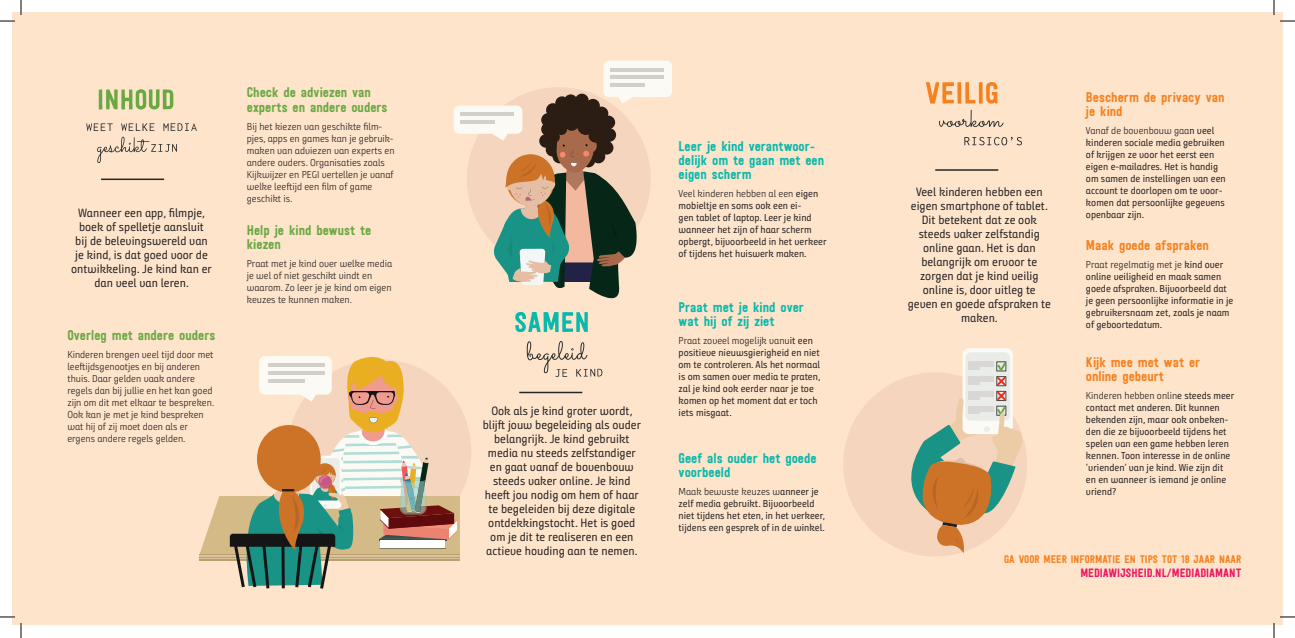
<style>
.page{position:relative;width:1295px;height:638px;background:#fff}
.page>*{position:absolute;margin:0;border:0;box-sizing:border-box;transform-origin:0 0}
.t1{font:14px/14px "Festivo LC Basic";color:#08b9ac}
.t2{font:14px/14.4px "Festivo LC Basic";color:#6aa843}
.t3{font:14px/14.4px "Festivo LC Basic";color:#f58220}
.t4{font:12px/14px "Bunday Sans Regular Up";color:#231f20;text-align:center}
.t5{font:12px "Festivo LC Basic";color:#ed1662}
.t6{font:11px "Festivo LC Basic";color:#f58220}
.t7{font:10px/12px "Bunday Sans Regular Up";color:#231f20}
.t8{font:10px/12px "Bunday Sans Semi Light Up";color:#231f20}
.s1{font-family:"Bunday Sans Regular Up"}
</style>
<div class="page">
<div style="left:12px;top:12px;width:1270px;height:613px;background:#fee4cb"></div>
<div style="left:467px;top:87px;width:184px;height:184px;background:#f5d5bd;border-radius:50%"></div>
<div style="left:843px;top:372px;width:184px;height:184px;background:#f5d5bd;border-radius:50%"></div>
<svg style="left:97px;top:137px;width:80px;height:26px"></svg>
<svg style="left:99px;top:89px;width:74px;height:20px"></svg>
<svg style="left:86px;top:123px;width:27px;height:8px"></svg>
<svg style="left:121px;top:123px;width:33px;height:8px"></svg>
<svg style="left:163px;top:123px;width:34px;height:8px"></svg>
<svg style="left:527px;top:341px;width:75px;height:36px"></svg>
<svg style="left:926px;top:82px;width:71px;height:22px"></svg>
<svg style="left:939px;top:110px;width:65px;height:17px"></svg>
<svg style="left:964px;top:137px;width:58px;height:8px"></svg>
<hr style="left:101px;top:178px;width:63px;height:2px;background:#252726">
<hr style="left:519px;top:391px;width:63px;height:2px;background:#252726">
<hr style="left:935px;top:169px;width:63px;height:2px;background:#252726">
<div style="left:603px;top:61px;width:69px;height:36px;background:#fbfaf5;border-radius:6px"></div>
<div style="left:454px;top:105px;width:68px;height:29px;background:#fbfaf5;border-radius:6px"></div>
<hr style="left:460px;top:112px;width:54px;height:4px;background:#d2d1c9">
<hr style="left:460px;top:120px;width:35px;height:4px;background:#d2d1c9">
<hr style="left:610px;top:68px;width:53px;height:3px;background:#d2d1c9">
<hr style="left:610px;top:75px;width:53px;height:4px;background:#d2d1c9">
<hr style="left:610px;top:83px;width:35px;height:3px;background:#d2d1c9">
<div style="left:963px;top:348px;width:50px;height:86px;background:#fbfaf5;border-radius:6px"></div>
<div style="left:965px;top:352px;width:45px;height:68px;background:#eaece8;border-radius:6px"></div>
<svg style="left:890px;top:360px;width:133px;height:193px"></svg>
<svg style="left:491px;top:84px;width:151px;height:248px"></svg>
<svg style="left:199px;top:356px;width:261px;height:232px"></svg>
<svg style="left:0;top:0;width:22px;height:22px"></svg>
<svg style="left:0;top:616px;width:22px;height:21px"></svg>
<svg style="left:1273px;top:0;width:22px;height:22px"></svg>
<svg style="left:1273px;top:616px;width:22px;height:21px"></svg>
<p class="t4" style="left:71px;top:205px;width:142px">Wanneer een app, filmpje, boek of spelletje aansluit<br>bij de belevingswereld van je kind, is dat goed voor de ontwikkeling. Je kind kan er dan veel van leren.</p>
<h1 class="t2" style="left:67px;top:327px;width:149px">Overleg met andere ouders</h1>
<p class="t8" style="left:67px;top:348px;width:148px">Kinderen brengen veel tijd door met leeftijdsgenootjes en bij anderen thuis. Daar gelden vaak andere regels dan bij jullie en het kan goed zijn om dit met elkaar te bespreken.<br>Ook kan je met je kind bespreken wat hij of zij moet doen als er ergens andere regels gelden.</p>
<h1 class="t2" style="left:247px;top:85px;width:142px">Check de adviezen van experts en andere ouders</h1>
<p class="t8" style="left:247px;top:120px;width:149px">Bij het kiezen van geschikte film&shy;pjes, apps en games kan je gebruik&shy;maken van adviezen van experts en andere ouders. Organisaties zoals<br>Kijkwijzer en PEGI vertellen je vanaf welke leeftijd een film of game geschikt is.</p>
<h1 class="t2" style="left:247px;top:222px;width:126px">Help je kind bewust te kiezen</h1>
<p class="t8" style="left:247px;top:257px;width:147px">Praat met je kind over welke media je wel of niet geschikt vindt en waarom. Zo leer je je kind om eigen keuzes te kunnen maken.</p>
<p class="t4" style="left:483px;top:403px;width:160px">Ook als je kind groter wordt, blijft jouw begeleiding als ouder belangrijk. Je kind gebruikt media nu steeds zelfstandiger en gaat vanaf de bovenbouw steeds vaker online. Je kind heeft jou nodig om hem of haar te begeleiden bij deze digitale ontdekkingstocht. Het is goed om je dit te realiseren en een actieve houding aan te nemen.</p>
<h1 class="t1" style="left:679px;top:138px;width:147px">Leer je kind verantwoor&shy;delijk om te gaan met een eigen scherm</h1>
<p class="t8" style="left:679px;top:187px;width:141px">Veel kinderen hebben al een <span class="s1">eigen</span></p>
<p class="t7" style="left:679px;top:199px;width:149px">mobieltje en soms ook een ei-<br>gen tablet of laptop. Leer je kind wanneer het zijn of haar scherm opbergt, bijvoorbeeld in het verkeer of tijdens het huiswerk maken.</p>
<h1 class="t1" style="left:679px;top:299px;width:127px">Praat met je kind over wat hij of zij ziet</h1>
<p class="t8" style="left:679px;top:334px;width:136px">Praat zoveel mogelijk vanu<span class="s1">it een</span></p>
<p class="t7" style="left:679px;top:346px;width:143px">positieve nieuwsgierigheid en niet om te controleren. Als het normaal is om samen over media te praten, zal je kind ook eerder naar je toe komen op het moment dat er toch iets misgaat.</p>
<h1 class="t1" style="left:679px;top:450px;width:140px;line-height:14.4px">Geef als ouder het goede voorbeeld</h1>
<p class="t8" style="left:679px;top:485px;width:142px">Maak bewuste keuzes w<span class="s1">anneer je</span></p>
<p class="t7" style="left:679px;top:497px;width:148px">zelf media gebruikt. Bijvoorbeeld niet tijdens het eten, in het verkeer, tijdens een gesprek of in de winkel.</p>
<p class="t4" style="left:908px;top:184px;width:145px">Veel kinderen hebben een eigen smartphone of tablet.<br>Dit betekent dat ze ook steeds vaker zelfstandig online gaan. Het is dan belangrijk om ervoor te zorgen dat je kind veilig online is, door uitleg te geven en goede afspraken te maken.</p>
<h1 class="t3" style="left:1086px;top:89px;width:140px">Bescherm de privacy van je kind</h1>
<p class="t8" style="left:1086px;top:125px;width:130px">Vanaf de bovenbouw gaa<span class="s1">n veel</span></p>
<p class="t7" style="left:1086px;top:137px;width:141px">kinderen sociale media gebruiken of krijgen ze voor het eerst een eigen e-mailadres. Het is handig om samen de instellingen van een account te doorlopen om te voor&shy;komen dat persoonlijke gegevens openbaar zijn.</p>
<h1 class="t3" style="left:1086px;top:237px;width:125px">Maak goede afspraken</h1>
<p class="t8" style="left:1086px;top:258px;width:139px">Praat regelmatig met je <span class="s1">kind over</span></p>
<p class="t7" style="left:1086px;top:270px;width:149px">online veiligheid en maak samen goede afspraken. Bijvoorbeeld dat je geen persoonlijke informatie in je gebruikersnaam zet, zoals je naam of geboortedatum.</p>
<h1 class="t3" style="left:1086px;top:354px;width:116px;line-height:14px">Kijk mee met wat er online gebeurt</h1>
<p class="t8" style="left:1086px;top:389px;width:150px">Kinderen hebben onlin<span class="s1">e steeds meer</span></p>
<p class="t7" style="left:1086px;top:401px;width:146px">contact met anderen. Dit kunnen bekenden zijn, maar ook onbeken&shy;den die ze bijvoorbeeld tijdens het spelen van een game hebben leren kennen. Toon interesse in de online ‘vrienden’ van je kind. Wie zijn dit en en wanneer is iemand je online vriend?</p>
<p class="t6" style="left:1004px;top:552px;width:239px">GA VOOR MEER INFORMATIE EN TIPS TOT 18 JAAR NAAR</p>
<p class="t5" style="left:1080px;top:565px;width:163px">MEDIAWIJSHEID.NL/MEDIADIAMANT</p>
</div>
